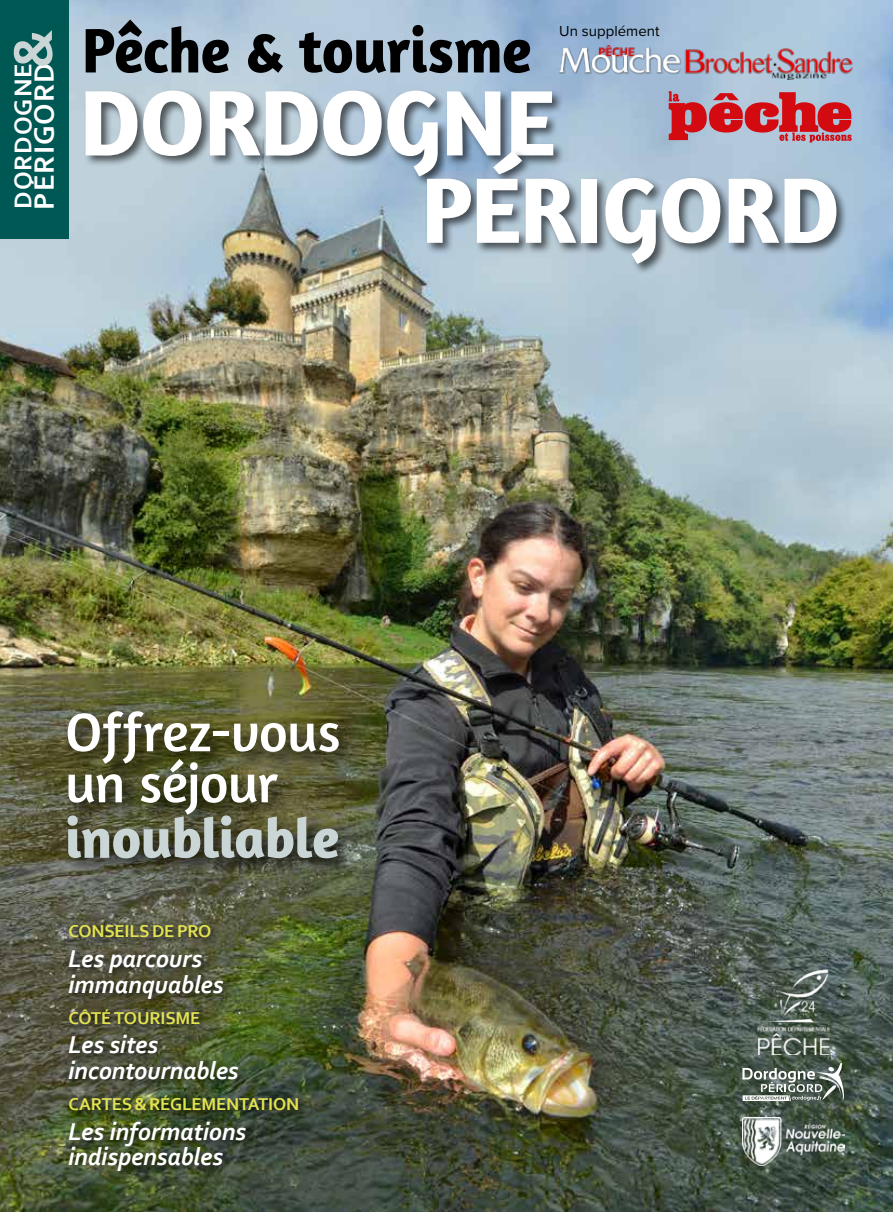
<style>
.page{position:relative;width:893px;height:1212px;background:#fff}
.page>*{position:absolute;margin:0;border:0;box-sizing:border-box;transform-origin:0 0}
.t1{font:700 94.5px "Amaranth";letter-spacing:-.01em;color:#fff}
.t2{font:700 63.9px "Amaranth";letter-spacing:-.01em;color:#000;scale:.96 1}
.t3{font:700 57px "Amaranth";letter-spacing:-.01em;color:#cad5d6}
.t4{font:55.5px/51px "Amaranth";letter-spacing:-.01em;color:#fff}
.t5{font:700 29.25px "Corbel";letter-spacing:.035em;color:#fff}
.t6{font:italic 700 25.5px/25.5px "Corbel";letter-spacing:-.005em;color:#fff}
.t7{font:700 25.5px "Corbel";letter-spacing:.04em;color:#fff}
.t8{font:700 18px "Corbel";letter-spacing:-.01em;color:#e3e252}
.t9{font:15px "Proxima Nova";color:#000}
.s1{font-size:57.3px;color:#cad5d6}
</style>
<div class="page">
<img style="left:0;top:0;width:893px;height:1212px">
<svg style="left:669px;top:91px;width:183px;height:51px"></svg>
<img style="left:558px;top:46px;width:117px;height:29px">
<div style="left:83px;top:88px;width:482px;height:100px;background:#000;opacity:.6"></div>
<div style="left:64px;top:920px;width:245px;height:261px;background:#000;opacity:.75"></div>
<div style="left:0;top:0;width:69px;height:238px;background:#005855"></div>
<div style="left:425px;top:149px;width:423px;height:126px;background:#000;opacity:.6"></div>
<div style="left:64px;top:707px;width:295px;height:171px;background:#000;opacity:.75"></div>
<img style="left:752px;top:963px;width:86px;height:91px">
<svg style="left:742px;top:1063px;width:102px;height:38px"></svg>
<img style="left:742px;top:1118px;width:102px;height:47px">
<img style="left:675px;top:43px;width:184px;height:37px">
<img style="left:267px;top:671px;width:8px;height:27px">
<p class="t5" style="left:26px;top:210px;width:182px;rotate:-90deg">PÉRIGORD<span class="s1">&amp;</span></p>
<p class="t7" style="left:7px;top:209px;width:147px;rotate:-90deg">DORDOGNE</p>
<h2 class="t2" style="left:82px;top:10px;width:470px">Pêche &amp; tourisme</h2>
<p class="t9" style="left:559px;top:19px;width:102px">Un supplément</p>
<h1 class="t1" style="left:80px;top:63px;width:477px">DORDOGNE</h1>
<h1 class="t1" style="left:421px;top:151px;width:420px">PÉRIGORD</h1>
<h3 class="t4" style="left:65px;top:706px;width:277px">Offrez-vous un séjour</h3>
<h3 class="t3" style="left:65px;top:802px;width:276px">inoubliable</h3>
<p class="t8" style="left:68px;top:920px;width:145px">CONSEILS DE PRO</p>
<p class="t6" style="left:68px;top:945px;width:157px">Les parcours immanquables</p>
<p class="t8" style="left:68px;top:1006px;width:134px">CÔTÉ TOURISME</p>
<p class="t6" style="left:68px;top:1031px;width:172px">Les sites incontournables</p>
<p class="t8" style="left:68px;top:1093px;width:232px">CARTES &amp; RÉGLEMENTATION</p>
<p class="t6" style="left:68px;top:1118px;width:179px">Les informations indispensables</p>
</div>
